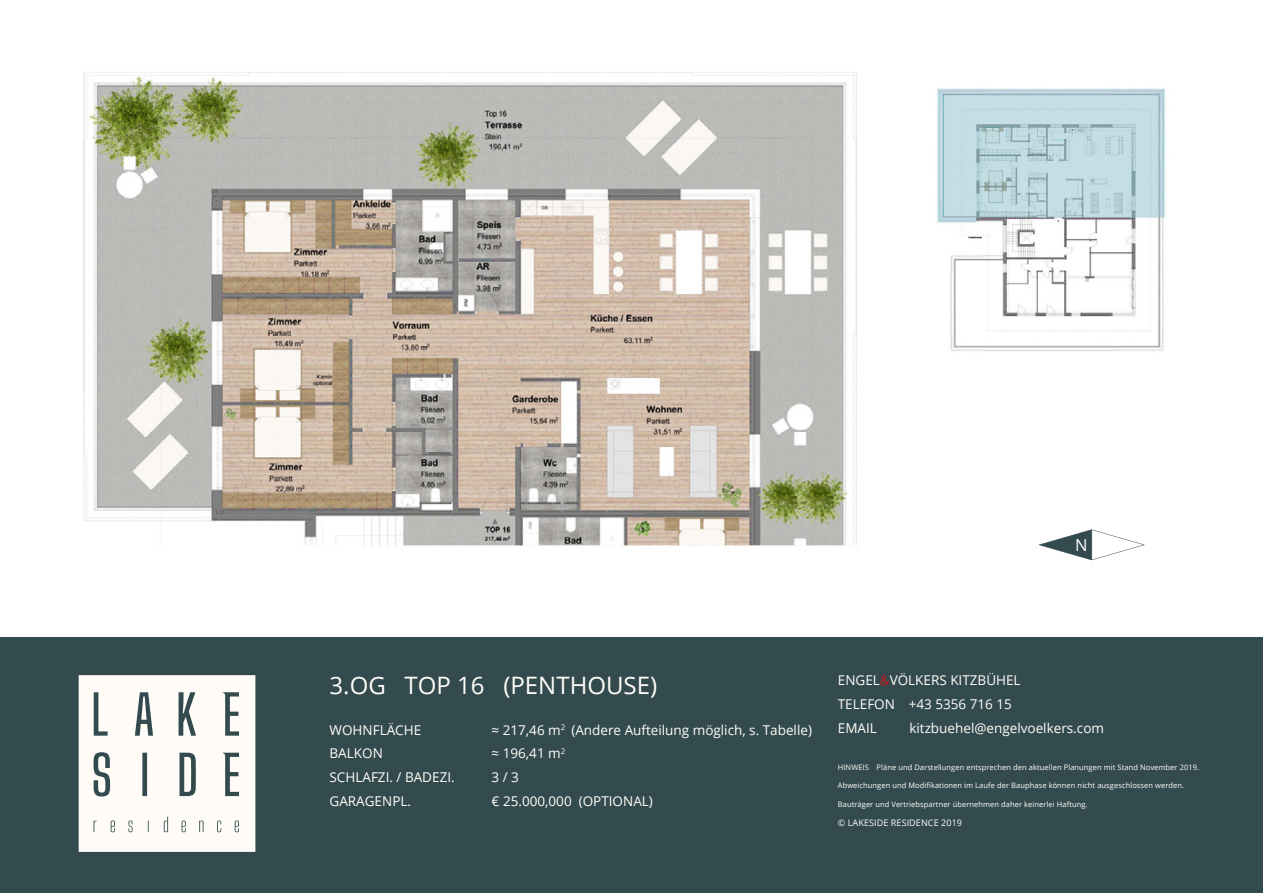
<style>
.page{position:relative;width:1263px;height:893px;background:#fff}
.page>*{position:absolute;margin:0;border:0;box-sizing:border-box;transform-origin:0 0}
.t1{font:24px "Open Sans";color:#fffdf8}
.t2{font:16.5px "Open Sans";color:#fff}
.t3{font:13.5px/23.7px "Open Sans";color:#fffdf8}
.t4{font:9px "Open Sans";letter-spacing:.01em;color:#fffdf8}
.t5{font:7.5px "Open Sans";letter-spacing:.01em;color:#fffdf8}
.s1{color:#cd1719}
</style>
<div class="page">
<div style="left:0;top:638px;width:1263px;height:255px;background:#334b4e"></div>
<img style="left:937px;top:88px;width:228px;height:263px">
<svg style="left:1038px;top:529px;width:107px;height:31px"></svg>
<svg style="left:79px;top:675px;width:176px;height:177px;background:#ebeae6"></svg>
<img style="left:83px;top:72px;width:774px;height:474px">
<h2 class="t2" style="left:1075px;top:533px;width:14px">N</h2>
<h1 class="t1" style="left:330px;top:668px;width:329px">3.OG TOP 16 (PENTHOUSE)</h1>
<h3 class="t3" style="left:330px;top:717px;width:93px">WOHNFLÄCHE</h3>
<h3 class="t3" style="left:492px;top:717px;width:322px">≈ 217,46 m<sup>2</sup> (Andere Aufteilung möglich, s. Tabelle)</h3>
<h3 class="t3" style="left:330px;top:741px;width:55px">BALKON</h3>
<h3 class="t3" style="left:492px;top:741px;width:75px">≈ 196,41 m<sup>2</sup></h3>
<h3 class="t3" style="left:330px;top:765px;width:127px">SCHLAFZI. / BADEZI.</h3>
<h3 class="t3" style="left:492px;top:765px;width:29px">3 / 3</h3>
<h3 class="t3" style="left:330px;top:789px;width:83px">GARAGENPL.</h3>
<h3 class="t3" style="left:492px;top:789px;width:163px">€ 25.000,000 (OPTIONAL)</h3>
<h3 class="t3" style="left:838px;top:668px;width:184px">ENGEL<span class="s1">&amp;</span>VÖLKERS KITZBÜHEL<br>TELEFON +43 5356 716 15<br>EMAIL</h3>
<h3 class="t3" style="left:909px;top:716px;width:196px">kitzbuehel@engelvoelkers.com</h3>
<p class="t5" style="left:838px;top:762px;width:363px">HINWEIS Pläne und Darstellungen entsprechen den aktuellen Planungen mit Stand November 2019.</p>
<p class="t5" style="left:838px;top:780px;width:348px">Abweichungen und Modifikationen im Laufe der Bauphase können nicht ausgeschlossen werden.</p>
<p class="t5" style="left:838px;top:799px;width:251px">Bauträger und Vertriebspartner übernehmen daher keinerlei Haftung.</p>
<p class="t4" style="left:838px;top:817px;width:126px">© LAKESIDE RESIDENCE 2019</p>
</div>
